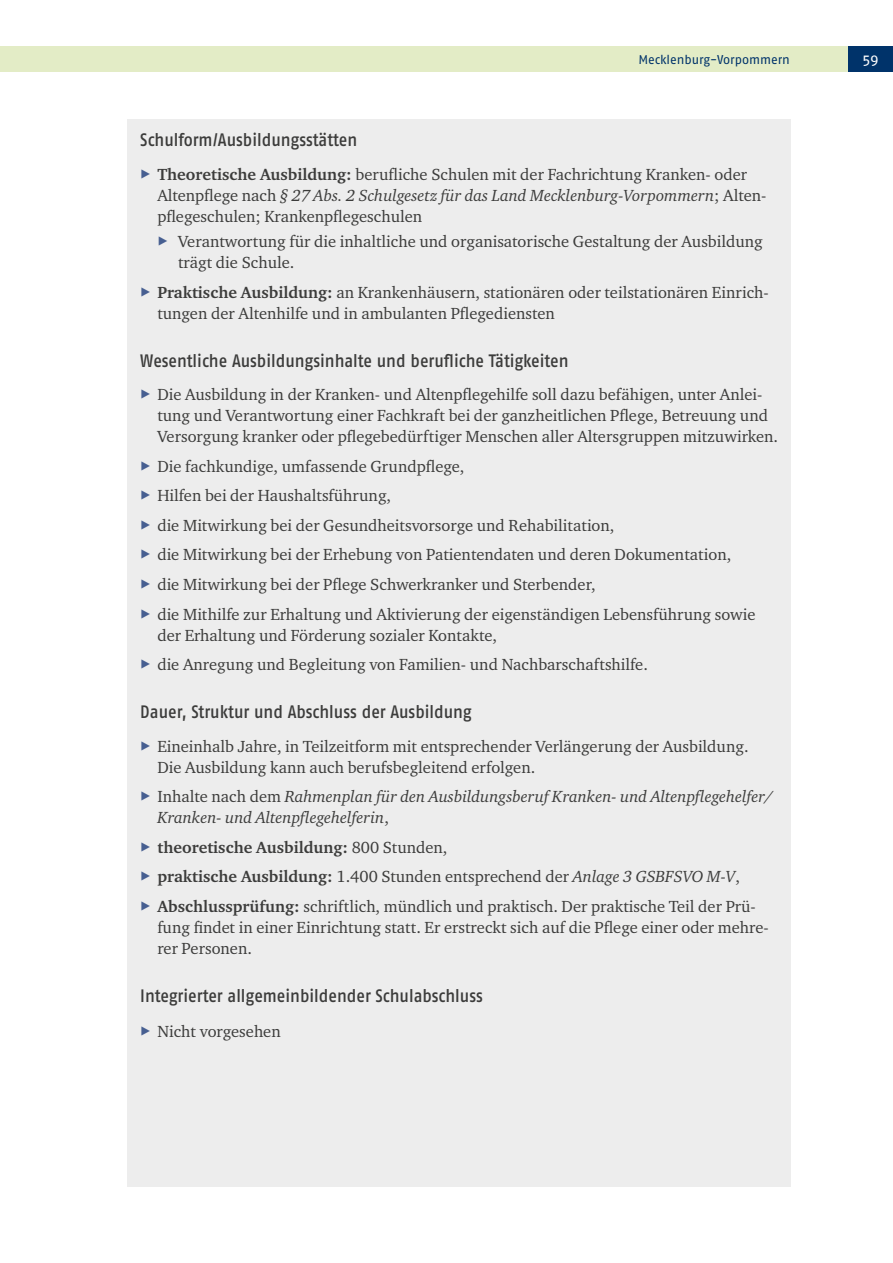
<style>
.page{position:relative;width:893px;height:1263px;background:#fff}
.page>*{position:absolute;margin:0;border:0;box-sizing:border-box;transform-origin:0 0}
.id1290{font:500 18px "Fago Pro";color:#3c3c3b;scale:.9 1}
.t1{font:16.5px/21px "Charter ITC Pro";color:#3c3c3b}
.t2{font:italic 16.5px/21px "Charter ITC Pro";color:#3c3c3b}
.t3{font:700 16.5px "Charter ITC Pro";color:#3c3c3b}
.t4{font:15px "Fago Pro";color:#fff}
.t5{font:12.75px "Fago Pro";letter-spacing:-.005em;color:#00336a}
.s1{font-family:"Fago Pro";font-weight:500;color:#475f91}
.s2{font-weight:700}
.s3{font-style:italic}
.s4{font-family:"Fago Pro";font-weight:500;font-style:normal;color:#475f91}
.s5{font-style:normal}
.s6{font-weight:400}
</style>
<div class="page">
<div style="left:0;top:46px;width:848px;height:26px;background:#e3ecc6"></div>
<div style="left:848px;top:46px;width:45px;height:26px;background:#00336a"></div>
<div style="left:128px;top:119px;width:663px;height:1067px;background:#ededed"></div>
<p class="t5" style="left:638px;top:52px;width:153px">Mecklenburg-Vorpommern</p>
<p class="t4" style="left:863px;top:50px;width:18px">59</p>
<h3 class="id1290" style="left:140px;top:129px;width:243px">Schulform/Ausbildungsstätten</h3>
<p class="t1" style="left:157px;top:163px;width:611px;text-indent:-17px"><span class="s1">▶</span> <span class="s2">Theoretische Ausbildung:</span> berufliche Schulen mit der Fachrichtung Kranken- oder<br>Altenpflege nach <span class="s3">§ 27 Abs. 2 Schulgesetz für das Land Mecklenburg-Vorpommern</span>; Alten&shy;pflegeschulen; Krankenpflegeschulen</p>
<p class="t1" style="left:178px;top:231px;width:586px;text-indent:-21px"><span class="s1">▶</span> Verantwortung für die inhaltliche und organisatorische Gestaltung der Ausbildung trägt die Schule.</p>
<p class="t1" style="left:157px;top:281px;width:613px;text-indent:-17px"><span class="s1">▶</span> <span class="s2">Praktische Ausbildung:</span> an Krankenhäusern, stationären oder teilstationären Einrich&shy;tungen der Altenhilfe und in ambulanten Pflegediensten</p>
<h3 class="id1290" style="left:140px;top:350px;width:477px">Wesentliche Ausbildungsinhalte und berufliche Tätigkeiten</h3>
<p class="t1" style="left:157px;top:384px;width:622px;text-indent:-17px"><span class="s1">▶</span> Die Ausbildung in der Kranken- und Altenpflegehilfe soll dazu befähigen, unter Anlei&shy;tung und Verantwortung einer Fachkraft bei der ganzheitlichen Pflege, Betreuung und<br>Versorgung kranker oder pflegebedürftiger Menschen aller Altersgruppen mitzuwirken.</p>
<p class="t1" style="left:140px;top:455px;width:326px"><span class="s1">▶</span> Die fachkundige, umfassende Grundpflege,</p>
<p class="t1" style="left:140px;top:485px;width:252px"><span class="s1">▶</span> Hilfen bei der Haushaltsführung,</p>
<p class="t1" style="left:140px;top:515px;width:476px"><span class="s1">▶</span> die Mitwirkung bei der Gesundheitsvorsorge und Rehabilitation,</p>
<p class="t1" style="left:140px;top:544px;width:592px"><span class="s1">▶</span> die Mitwirkung bei der Erhebung von Patientendaten und deren Dokumentation,</p>
<p class="t1" style="left:140px;top:574px;width:457px"><span class="s1">▶</span> die Mitwirkung bei der Pflege Schwerkranker und Sterbender,</p>
<p class="t1" style="left:157px;top:603px;width:600px;text-indent:-17px"><span class="s1">▶</span> die Mithilfe zur Erhaltung und Aktivierung der eigenständigen Lebensführung sowie der Erhaltung und Förderung sozialer Kontakte,</p>
<p class="t1" style="left:140px;top:654px;width:509px"><span class="s1">▶</span> die Anregung und Begleitung von Familien- und Nachbarschaftshilfe.</p>
<h3 class="id1290" style="left:140px;top:701px;width:370px">Dauer, Struktur und Abschluss der Ausbildung</h3>
<p class="t1" style="left:157px;top:735px;width:593px;text-indent:-17px"><span class="s1">▶</span> Eineinhalb Jahre, in Teilzeitform mit entsprechender Verlängerung der Ausbildung.<br>Die Ausbildung kann auch berufsbegleitend erfolgen.</p>
<p class="t2" style="left:157px;top:786px;width:617px;text-indent:-17px"><span class="s4">▶</span> <span class="s5">Inhalte nach dem</span> Rahmenplan für den Ausbildungsberuf Kranken- und Altenpflegehelfer/<br>Kranken- und Altenpflegehelferin<span class="s5">,</span></p>
<p class="t3" style="left:140px;top:837px;width:309px"><span class="s1">▶</span> theoretische Ausbildung: <span class="s6">800 Stunden,</span></p>
<p class="t1" style="left:140px;top:866px;width:601px"><span class="s1">▶</span> <span class="s2">praktische Ausbildung:</span> 1.400 Stunden entsprechend der <span class="s3">Anlage 3 GSBFSVO M-V</span>,</p>
<p class="t1" style="left:157px;top:895px;width:613px;text-indent:-17px"><span class="s1">▶</span> <span class="s2">Abschlussprüfung:</span> schriftlich, mündlich und praktisch. Der praktische Teil der Prü&shy;fung findet in einer Einrichtung statt. Er erstreckt sich auf die Pflege einer oder mehre&shy;rer Personen.</p>
<h3 class="id1290" style="left:140px;top:985px;width:382px">Integrierter allgemeinbildender Schulabschluss</h3>
<p class="t1" style="left:140px;top:1021px;width:142px"><span class="s1">▶</span> Nicht vorgesehen</p>
</div>
